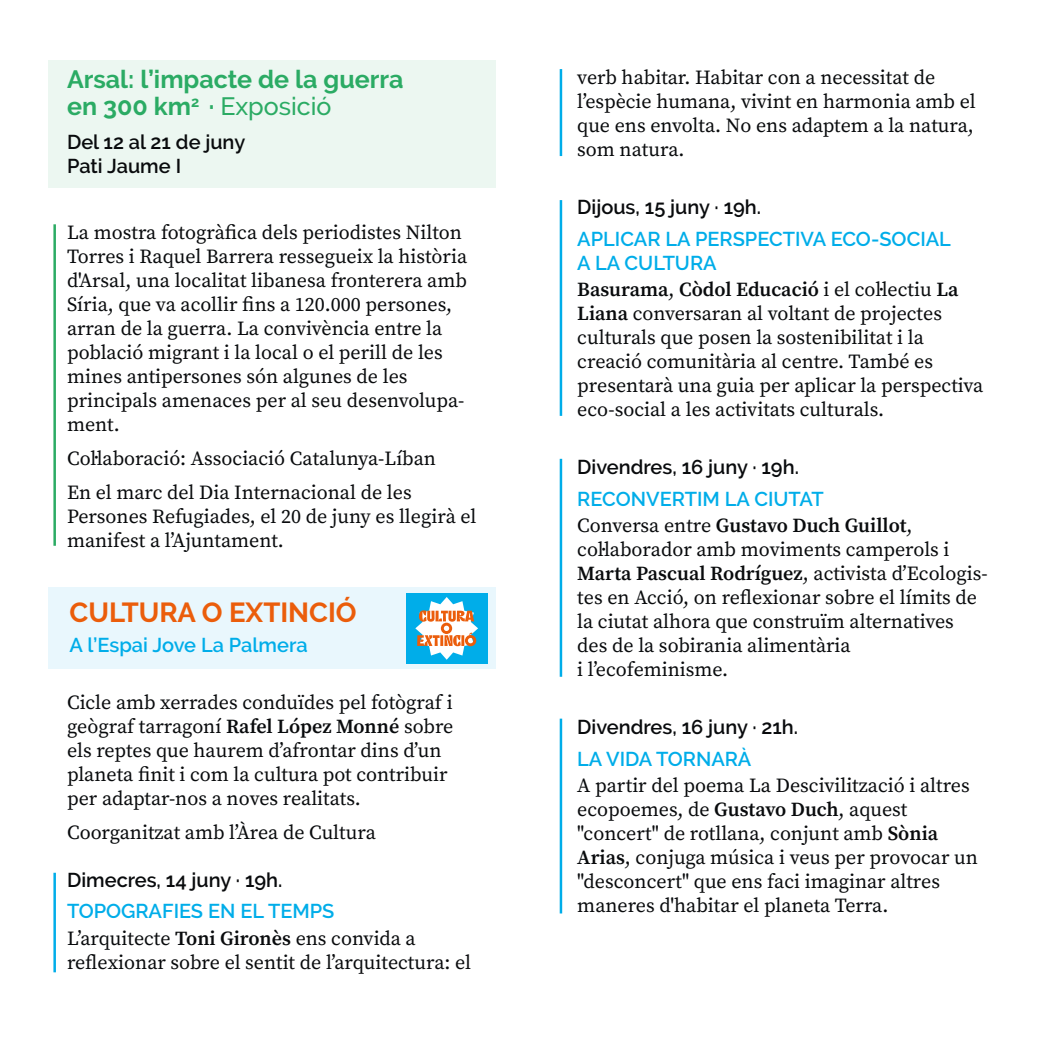
<style>
.page{position:relative;width:1063px;height:1063px;background:#fff}
.page>*{position:absolute;margin:0;border:0;box-sizing:border-box;transform-origin:0 0}
.t1{font:30px "Myriad Pro";color:#1d1d1b;scale:.16 1}
.t2{font:30px "Myriad Pro";color:#1d1d1b;scale:.41 1}
.t3{font:30px "Myriad Pro";color:#1d1d1b;scale:.2 1}
.t4{font:30px "Myriad Pro";color:#1d1d1b;scale:.23 1}
.t5{font:30px "Myriad Pro";color:#1d1d1b;scale:.71 1}
.t6{font:700 27.5px "Raleway";color:#eb5d0b}
.t7{font:700 25px/27.5px "Raleway";color:#2bab64}
.t8{font:20px/24px "Source Serif Pro";color:#090b0d}
.t9{font:600 20px/24px "Raleway";color:#00ade9}
.t10{font:600 20px/24px "Raleway";color:#090b0d}
.s1{font-weight:500}
.s2{font-weight:600}
.s3{font-size:26.25px}
</style>
<div class="page">
<div style="left:48px;top:587px;width:448px;height:82px;background:#e9f7fd"></div>
<div style="left:48px;top:60px;width:448px;height:127px;background:#ecf7f1"></div>
<div style="left:406px;top:593px;width:81px;height:71px;background:#00ade9"></div>
<svg style="left:415px;top:597px;width:63px;height:63px"></svg>
<hr style="left:53px;top:873px;width:3px;height:99px;background:#00ade9">
<hr style="left:53px;top:224px;width:3px;height:322px;background:#2bab64">
<hr style="left:560px;top:719px;width:2px;height:194px;background:#00ade9">
<hr style="left:560px;top:459px;width:2px;height:218px;background:#00ade9">
<hr style="left:560px;top:200px;width:2px;height:216px;background:#00ade9">
<hr style="left:560px;top:69px;width:2px;height:87px;background:#00ade9">
<p class="t7" style="left:67px;top:65px;width:338px">Arsal: l’impacte de la guerra en 300 km<sup>2</sup> · <span class="s1">Exposició</span></p>
<p class="t10" style="left:67px;top:130px;width:180px">Del 12 al 21 de juny<br>Pati Jaume I</p>
<p class="t8" style="left:67px;top:220px;width:402px">La mostra fotogràfica dels periodistes Nilton Torres i Raquel Barrera ressegueix la història d'Arsal, una localitat libanesa fronterera amb Síria, que va acollir fins a 120.000 persones, arran de la guerra. La convivència entre la població migrant i la local o el perill de les mines antipersones són algunes de les principals amenaces per al seu desenvolupa&shy;ment.</p>
<p class="t8" style="left:67px;top:441px;width:370px;line-height:34px">Col·laboració: Associació Catalunya-Líban<br>En el marc del Dia Internacional de les</p>
<p class="t8" style="left:67px;top:504px;width:411px">Persones Refugiades, el 20 de juny es llegirà el manifest a lʼAjuntament.</p>
<h1 class="t5" style="left:191px;top:440px;width:363px">https://www.ambelliban.cat/</h1>
<h2 class="t6" style="left:70px;top:597px;width:289px">CULTURA O EXTINCIÓ</h2>
<p class="t9" style="left:70px;top:633px;width:240px">A l’Espai Jove La Palmera</p>
<p class="t8" style="left:67px;top:690px;width:388px">Cicle amb xerrades conduïdes pel fotògraf i geògraf tarragoní <span class="s2">Rafel López Monné</span> sobre els reptes que haurem dʼafrontar dins dʼun planeta finit i com la cultura pot contribuir per adaptar-nos a noves realitats.</p>
<p class="t8" style="left:67px;top:820px;width:310px">Coorganitzat amb lʼÀrea de Cultura</p>
<p class="t10" style="left:67px;top:868px;width:217px">Dimecres, 14 juny · 19h.</p>
<p class="t9" style="left:67px;top:899px;width:269px">TOPOGRAFIES EN EL TEMPS</p>
<p class="t8" style="left:67px;top:926px;width:406px">Lʼarquitecte <span class="s2">Toni Gironès</span> ens convida a reflexionar sobre el sentit de lʼarquitectura: el</p>
<p class="t8" style="left:577px;top:66px;width:400px">verb habitar. Habitar con a necessitat de lʼespècie humana, vivint en harmonia amb el que ens envolta. No ens adaptem a la natura, som natura.</p>
<p class="t10" style="left:577px;top:195px;width:185px">Dijous, 15 juny · 19h.</p>
<p class="t9" style="left:577px;top:227px;width:375px">APLICAR LA PERSPECTIVA ECO-SOCIAL<br>A LA CULTURA</p>
<p class="t8" style="left:577px;top:278px;width:408px"><span class="s2">Basurama</span>, <span class="s2">Còdol Educació</span> i el col·lectiu <span class="s2">La Liana</span> conversaran al voltant de projectes culturals que posen la sostenibilitat i la creació comunitària al centre. També es presentarà una guia per aplicar la perspectiva eco-social a les activitats culturals.</p>
<h1 class="t2" style="left:577px;top:270px;width:595px"><span class="s3">https://basurama.org/</span> https://codoleducacio.com/</h1>
<p class="t10" style="left:577px;top:455px;width:223px">Divendres, 16 juny · 19h.</p>
<p class="t9" style="left:577px;top:487px;width:248px">RECONVERTIM LA CIUTAT</p>
<p class="t8" style="left:577px;top:514px;width:412px">Conversa entre <span class="s2">Gustavo Duch Guillot</span>, col·laborador amb moviments camperols i <span class="s2">Marta Pascual Rodríguez</span>, activista dʼEcologis&shy;tes en Acció, on reflexionar sobre el límits de la ciutat alhora que construïm alternatives des de la sobirania alimentària<br>i lʼecofeminisme.</p>
<h1 class="t3" style="left:894px;top:553px;width:475px">https://www.ecologistasenaccion.org/</h1>
<h1 class="t4" style="left:577px;top:577px;width:469px">https://www.ecologistasenaccion.org/</h1>
<p class="t10" style="left:577px;top:715px;width:222px">Divendres, 16 juny · 21h.</p>
<p class="t9" style="left:577px;top:747px;width:176px">LA VIDA TORNARÀ</p>
<p class="t8" style="left:577px;top:774px;width:402px">A partir del poema La Descivilització i altres ecopoemes, de <span class="s2">Gustavo Duch</span>, aquest "concert" de rotllana, conjunt amb <span class="s2">Sònia Arias</span>, conjuga música i veus per provocar un "desconcert" que ens faci imaginar altres maneres d'habitar el planeta Terra.</p>
<h1 class="t1" style="left:714px;top:789px;width:826px">https://gustavoduch.wordpress.com/recitales-para-la-proximidad/</h1>
</div>
